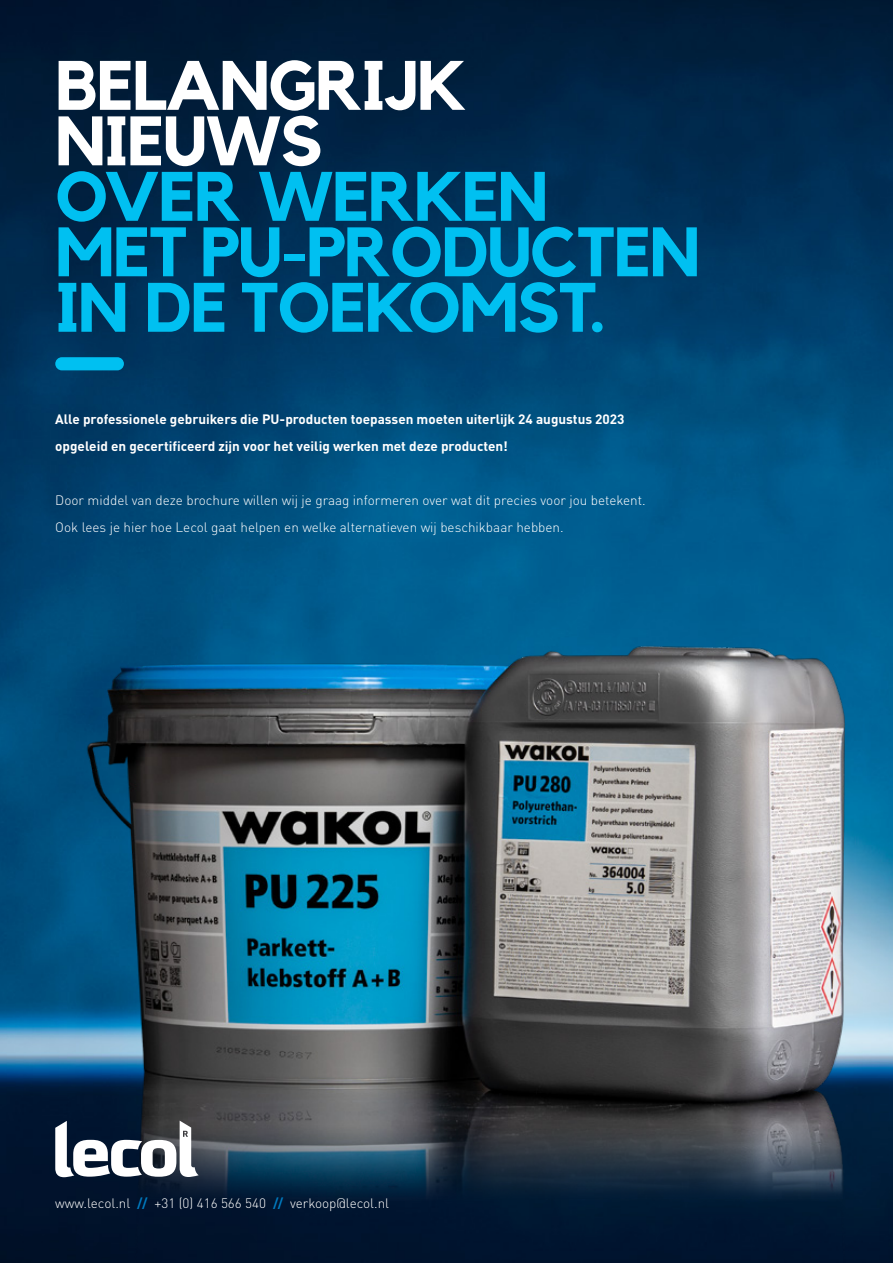
<style>
.page{position:relative;width:893px;height:1263px;background:#fff}
.page>*{position:absolute;margin:0;border:0;box-sizing:border-box;transform-origin:0 0}
.t1{font:700 69px/55.5px "Kollektif";letter-spacing:-.02em;color:#00c0f1}
.t2{font:700 69px/55.5px "Kollektif";letter-spacing:-.02em;color:#fff}
.t3{font:300 13.5px/27px "DIN Pro";color:#fff}
.t4{font:700 13.5px/27px "DIN Pro";color:#fff}
.s1{font-weight:700;color:#007abf}
</style>
<div class="page">
<img style="left:0;top:0;width:893px;height:1263px">
<img style="left:0;top:387px;width:858px;height:876px">
<div style="left:55px;top:357px;width:69px;height:13px;background:#00c0f1;border-radius:7px"></div>
<svg style="left:55px;top:1120px;width:144px;height:57px"></svg>
<h1 class="t2" style="left:55px;top:58px;width:413px">BELANGRIJK<br>NIEUWS</h1>
<h1 class="t1" style="left:55px;top:169px;width:646px">OVER WERKEN<br>MET PU-PRODUCTEN<br>IN DE TOEKOMST.</h1>
<p class="t4" style="left:55px;top:404px;width:571px">Alle professionele gebruikers die PU-producten toepassen moeten uiterlijk 24 augustus 2023 opgeleid en gecertificeerd zijn voor het veilig werken met deze producten!</p>
<p class="t3" style="left:55px;top:485px;width:592px">Door middel van deze brochure willen wij je graag informeren over wat dit precies voor jou betekent.<br>Ook lees je hier hoe Lecol gaat helpen en welke alternatieven wij beschikbaar hebben.</p>
<p class="t3" style="left:55px;top:1188px;width:335px">www.lecol.nl <span class="s1">//</span> +31 (0) 416 566 540 <span class="s1">//</span> verkoop@lecol.nl</p>
</div>
